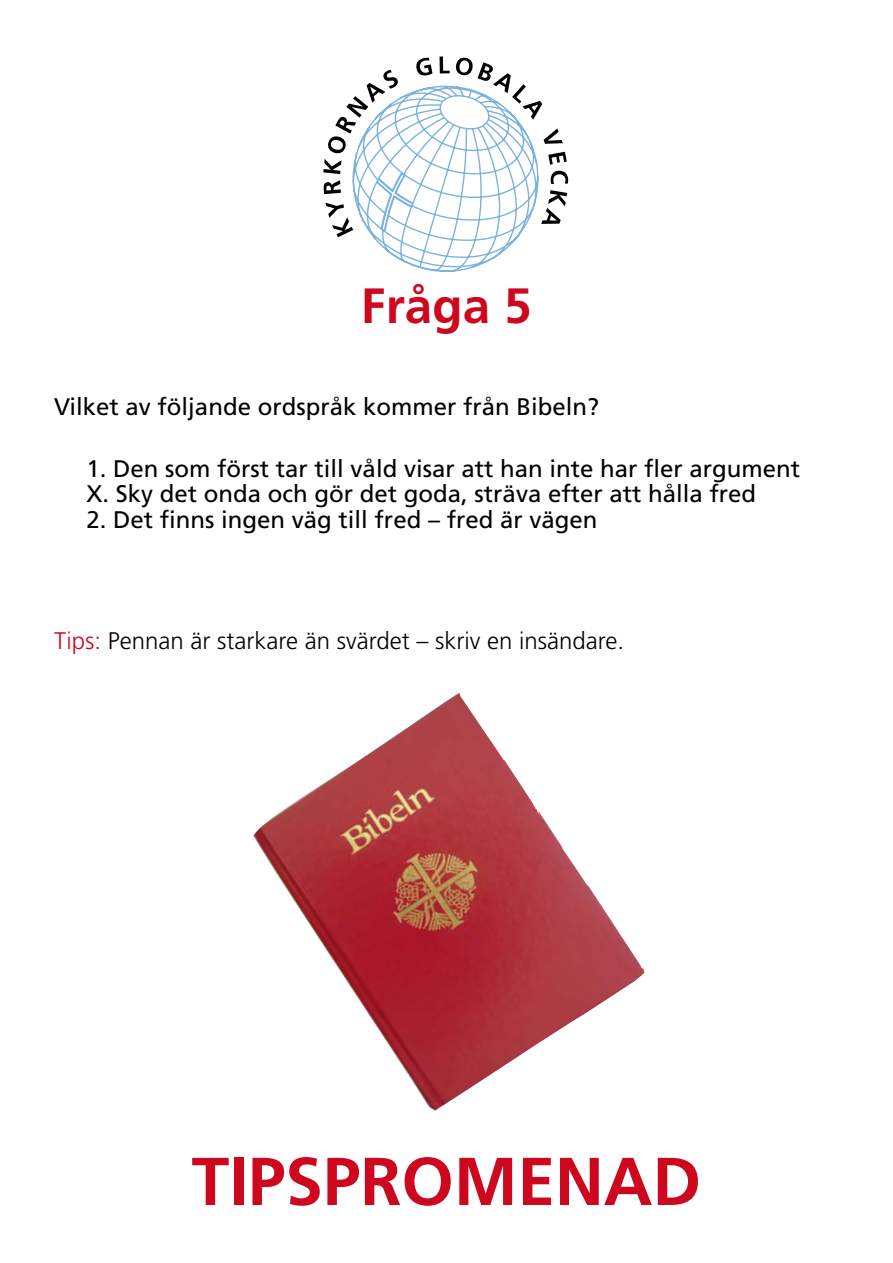
<style>
.page{position:relative;width:893px;height:1263px;background:#fff}
.page>*{position:absolute;margin:0;border:0;box-sizing:border-box;transform-origin:0 0}
.t1{font:700 67.5px "Frutiger";color:#cd071e}
.t2{font:700 49.5px "Frutiger";color:#cd071e}
.t3{font:24px/25.5px "Frutiger";color:#000}
.t4{font:300 24px "Frutiger";color:#000}
.s1{color:#cd071e}
</style>
<div class="page">
<svg style="left:373px;top:57px;width:196px;height:215px"></svg>
<svg style="left:439px;top:57px;width:103px;height:63px"></svg>
<svg style="left:544px;top:129px;width:19px;height:15px"></svg>
<svg style="left:548px;top:152px;width:19px;height:13px"></svg>
<svg style="left:551px;top:171px;width:17px;height:13px"></svg>
<svg style="left:541px;top:190px;width:26px;height:34px"></svg>
<svg style="left:323px;top:58px;width:109px;height:179px"></svg>
<img style="left:253px;top:693px;width:392px;height:418px">
<h2 class="t2" style="left:361px;top:276px;width:172px">FRÅGA 5</h2>
<p class="t3" style="left:54px;top:394px;width:547px">Vilket av följande ordspråk kommer från Bibeln?</p>
<p class="t3" style="left:87px;top:456px;width:715px">1. Den som först tar till våld visar att han inte har fler argument<br>X. Sky det onda och gör det goda, sträva efter att hålla fred</p>
<p class="t3" style="left:87px;top:507px;width:512px">2. Det finns ingen väg till fred – fred är vägen</p>
<p class="t4" style="left:54px;top:628px;width:572px"><span class="s1">Tips:</span> Pennan är starkare än svärdet – skriv en insändare.</p>
<h1 class="t1" style="left:192px;top:1142px;width:511px">TIPSPROMENAD</h1>
</div>
